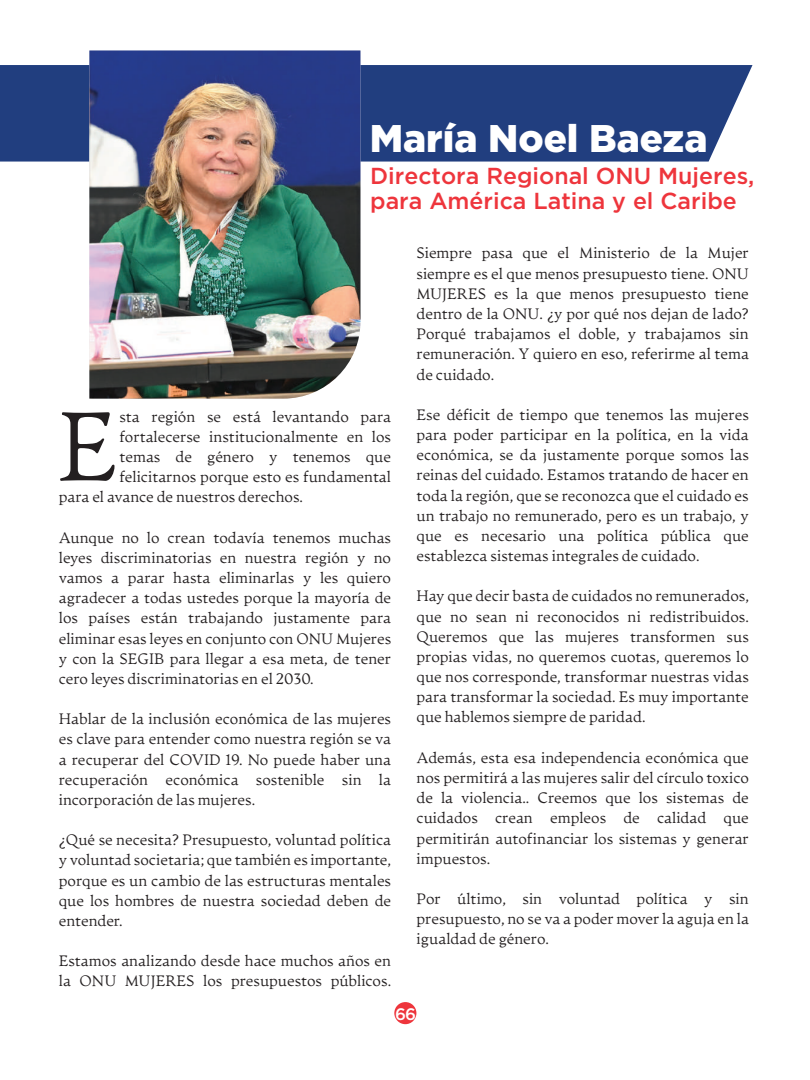
<style>
.page{position:relative;width:810px;height:1080px;background:#fff}
.page>*{position:absolute;margin:0;border:0;box-sizing:border-box;transform-origin:0 0}
.t1{font:900 38.5px "Gotham";color:#fff}
.t2{font:500 23.12px/25.1px "Gotham";color:#ee353c}
.t3{font:500 16.62px "Gotham";color:#fff}
.t4{font:200 15px/20.1px "Artifex CF";color:#231f20;text-align:justify}
</style>
<div class="page">
<div style="left:394px;top:1002px;width:22px;height:22px;background:#ee353c;border-radius:50%"></div>
<svg style="left:60px;top:412px;width:55px;height:69px"></svg>
<div style="left:0;top:65px;width:753px;height:97px;background:#213e7f"></div>
<img style="left:89px;top:51px;width:271px;height:348px">
<h1 class="t1" style="left:370px;top:112px;width:339px">María Noel Baeza</h1>
<h2 class="t2" style="left:370px;top:163px;width:386px">Directora Regional ONU Mujeres, para América Latina y el Caribe</h2>
<p class="t4" style="left:120px;top:407px;width:273px">sta región se está levantando para</p>
<p class="t4" style="left:120px;top:427px;width:273px">fortalecerse institucionalmente en los</p>
<p class="t4" style="left:120px;top:447px;width:273px">temas de género y tenemos que</p>
<p class="t4" style="left:120px;top:467px;width:273px">felicitarnos porque esto es fundamental</p>
<p class="t4" style="left:59px;top:488px;width:246px">para el avance de nuestros derechos.</p>
<p class="t4" style="left:59px;top:528px;width:334px">Aunque no lo crean todavía tenemos muchas leyes discriminatorias en nuestra región y no vamos a parar hasta eliminarlas y les quiero agradecer a todas ustedes porque la mayoría de los países están trabajando justamente para eliminar esas leyes en conjunto con ONU Mujeres y con la SEGIB para llegar a esa meta, de tener cero leyes discriminatorias en el 2030.</p>
<p class="t4" style="left:59px;top:710px;width:334px">Hablar de la inclusión económica de las mujeres es clave para entender como nuestra región se va a recuperar del COVID 19. No puede haber una recuperación económica sostenible sin la incorporación de las mujeres.</p>
<p class="t4" style="left:59px;top:831px;width:334px">¿Qué se necesita? Presupuesto, voluntad política y voluntad societaria; que también es importante, porque es un cambio de las estructuras mentales que los hombres de nuestra sociedad deben de entender.</p>
<p class="t4" style="left:59px;top:952px;width:334px">Estamos analizando desde hace muchos años en la ONU MUJERES los presupuestos públicos.</p>
<p class="t4" style="left:417px;top:244px;width:334px">Siempre pasa que el Ministerio de la Mujer siempre es el que menos presupuesto tiene. ONU MUJERES es la que menos presupuesto tiene dentro de la ONU. ¿y por qué nos dejan de lado?<br>Porqué trabajamos el doble, y trabajamos sin remuneración. Y quiero en eso, referirme al tema de cuidado.</p>
<p class="t4" style="left:417px;top:405px;width:334px">Ese déficit de tiempo que tenemos las mujeres para poder participar en la política, en la vida económica, se da justamente porque somos las reinas del cuidado. Estamos tratando de hacer en toda la región, que se reconozca que el cuidado es un trabajo no remunerado, pero es un trabajo, y que es necesario una política pública que establezca sistemas integrales de cuidado.</p>
<p class="t4" style="left:417px;top:587px;width:334px">Hay que decir basta de cuidados no remunerados, que no sean ni reconocidos ni redistribuidos.<br>Queremos que las mujeres transformen sus propias vidas, no queremos cuotas, queremos lo que nos corresponde, transformar nuestras vidas para transformar la sociedad. Es muy importante que hablemos siempre de paridad.</p>
<p class="t4" style="left:417px;top:748px;width:334px">Además, esta esa independencia económica que nos permitirá a las mujeres salir del círculo toxico de la violencia.. Creemos que los sistemas de cuidados crean empleos de calidad que permitirán autofinanciar los sistemas y generar impuestos.</p>
<p class="t4" style="left:417px;top:889px;width:334px">Por último, sin voluntad política y sin presupuesto, no se va a poder mover la aguja en la igualdad de género.</p>
<p class="t3" style="left:395px;top:1003px;width:22px">66</p>
</div>
